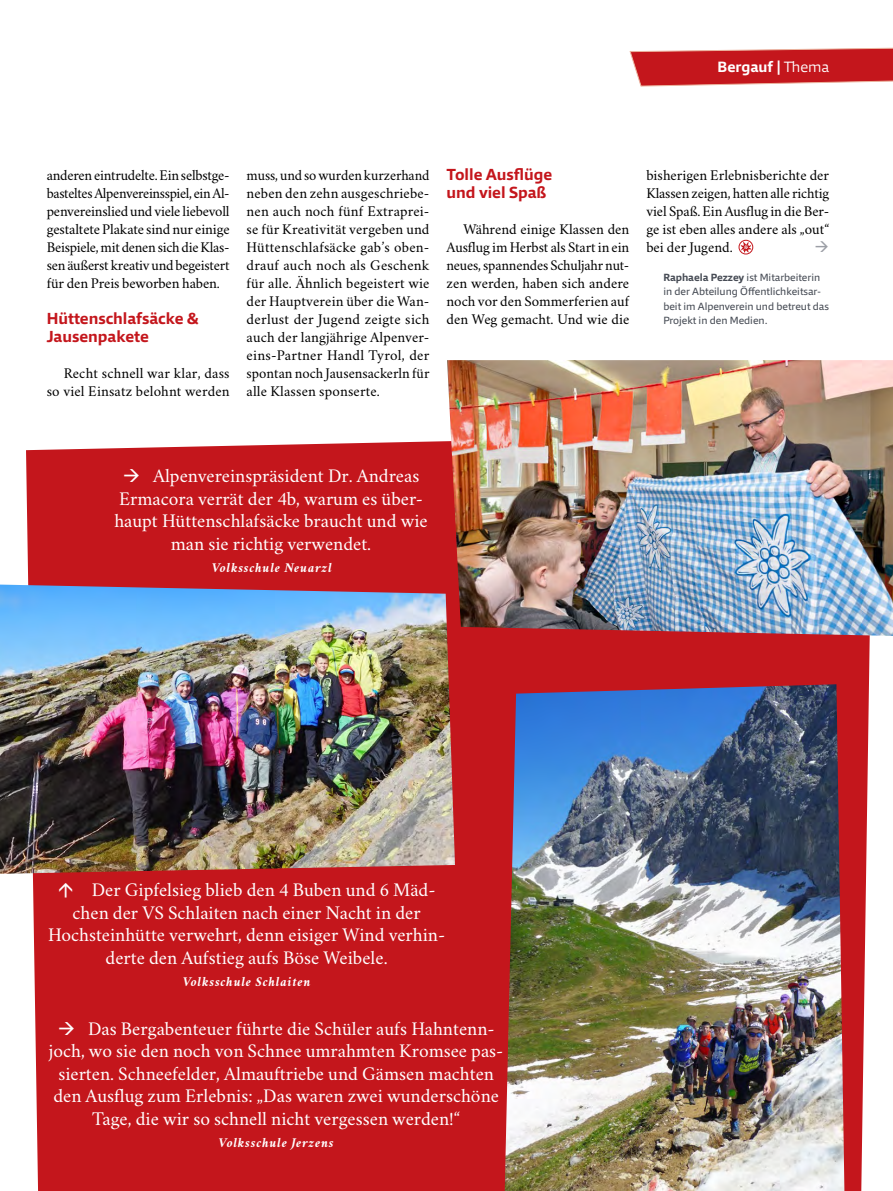
<style>
.page{position:relative;width:893px;height:1191px;background:#fff}
.page>*{position:absolute;margin:0;border:0;box-sizing:border-box;transform-origin:0 0}
.Zitat{font:19.5px/22.5px "Crimson Tirol";color:#fff;text-align:center}
._01_Zwischentitel{font:700 16.2px/18px "Qubo";color:#c4161c}
.Fließtext{font:15px/18px "Crimson Tirol";color:#000;text-align:justify}
.Fließtext_ohne_Einz{font:15px/18px "Crimson Tirol";letter-spacing:-.015em;color:#000;text-align:justify}
.t1{font:700 15px "Qubo";color:#fff}
.Autor{font:italic 700 13.5px "Crimson Tirol";letter-spacing:.055em;color:#fff}
.Autoreninfo{font:10.5px/14.5px "Qubo";color:#474c55}
.s1{font-weight:300}
.s2{font-weight:700}
</style>
<div class="page">
<div style="left:26px;top:441px;width:844px;height:750px;background:#c4161c"></div>
<img style="left:447px;top:360px;width:446px;height:276px">
<div style="left:113px;top:468px;width:316px;height:126px;background:#c4161c"></div>
<img style="left:0;top:584px;width:455px;height:289px">
<img style="left:505px;top:684px;width:339px;height:507px">
<div style="left:739px;top:240px;width:14px;height:14px;border:1px solid #c4161c;border-radius:50%"></div>
<svg style="left:740px;top:242px;width:11px;height:11px"></svg>
<svg style="left:629px;top:47px;width:264px;height:40px;background:#cf4145"></svg>
<svg style="left:59px;top:883px;width:13px;height:14px"></svg>
<p class="t1" style="left:718px;top:57px;width:113px">Bergauf | <span class="s1">Thema</span></p>
<p class="Fließtext_ohne_Einz" style="left:47px;top:165px;width:184px">anderen eintrudelte. Ein selbstge&shy;basteltes Alpenvereinsspiel, ein Al&shy;penvereinslied und viele liebevoll gestaltete Plakate sind nur einige Beispiele, mit denen sich die Klas&shy;sen äußerst kreativ und begeistert für den Preis beworben haben.</p>
<p class="_01_Zwischentitel" style="left:47px;top:309px;width:154px">Hüttenschlafsäcke &amp;<br>Jausenpakete</p>
<p class="Fließtext" style="left:47px;top:363px;width:184px;text-align:right">Recht schnell war klar, dass<br>so viel Einsatz belohnt werden</p>
<p class="Fließtext" style="left:247px;top:165px;width:184px">muss, und so wurden kurzerhand neben den zehn ausgeschriebe&shy;nen auch noch fünf Extraprei&shy;se für Kreativität vergeben und Hüttenschlafsäcke gab’s oben&shy;drauf auch noch als Geschenk für alle. Ähnlich begeistert wie der Hauptverein über die Wan&shy;derlust der Jugend zeigte sich auch der langjährige Alpenver&shy;eins-Partner Handl Tyrol, der spontan noch Jausensackerln für alle Klassen sponserte.</p>
<p class="_01_Zwischentitel" style="left:446px;top:165px;width:107px">Tolle Ausflüge und viel Spaß</p>
<p class="Fließtext" style="left:446px;top:219px;width:184px;text-indent:17px">Während einige Klassen den Ausflug im Herbst als Start in ein neues, spannendes Schuljahr nut&shy;zen werden, haben sich andere noch vor den Sommerferien auf den Weg gemacht. Und wie die</p>
<p class="Fließtext" style="left:646px;top:165px;width:184px">bisherigen Erlebnisberichte der Klassen zeigen, hatten alle richtig viel Spaß. Ein Ausflug in die Ber&shy;ge ist eben alles andere als „out“ bei der Jugend.</p>
<p class="Autoreninfo" style="left:663px;top:269px;width:167px"><span class="s2">Raphaela Pezzey</span> ist Mitarbeiterin in der Abteilung Öffentlichkeitsar&shy;beit im Alpenverein und betreut das<br>Projekt in den Medien.</p>
<p class="Zitat" style="left:114px;top:463px;width:315px">→ Alpenvereinspräsident Dr. Andreas Ermacora verrät der 4b, warum es über&shy;haupt Hüttenschlafsäcke braucht und wie man sie richtig verwendet.</p>
<p class="Autor" style="left:212px;top:559px;width:122px">Volksschule Neuarzl</p>
<p class="Zitat" style="left:92px;top:877px;width:345px">Der Gipfelsieg blieb den 4 Buben und 6 Mäd-</p>
<p class="Zitat" style="left:73px;top:900px;width:350px">chen der VS Schlaiten nach einer Nacht in der</p>
<p class="Zitat" style="left:48px;top:922px;width:399px">Hochsteinhütte verwehrt, denn eisiger Wind verhin-</p>
<p class="Zitat" style="left:106px;top:945px;width:283px">derte den Aufstieg aufs Böse Weibele.</p>
<p class="Autor" style="left:183px;top:973px;width:129px">Volksschule Schlaiten</p>
<p class="Zitat" style="left:49px;top:1016px;width:456px">→ Das Bergabenteuer führte die Schüler aufs Hahntenn&shy;joch, wo sie den noch von Schnee umrahmten Kromsee pas&shy;sierten. Schneefelder, Almauftriebe und Gämsen machten den Ausflug zum Erlebnis: „Das waren zwei wunderschöne Tage, die wir so schnell nicht vergessen werden!“</p>
<p class="Autor" style="left:219px;top:1134px;width:117px">Volksschule Jerzens</p>
</div>
